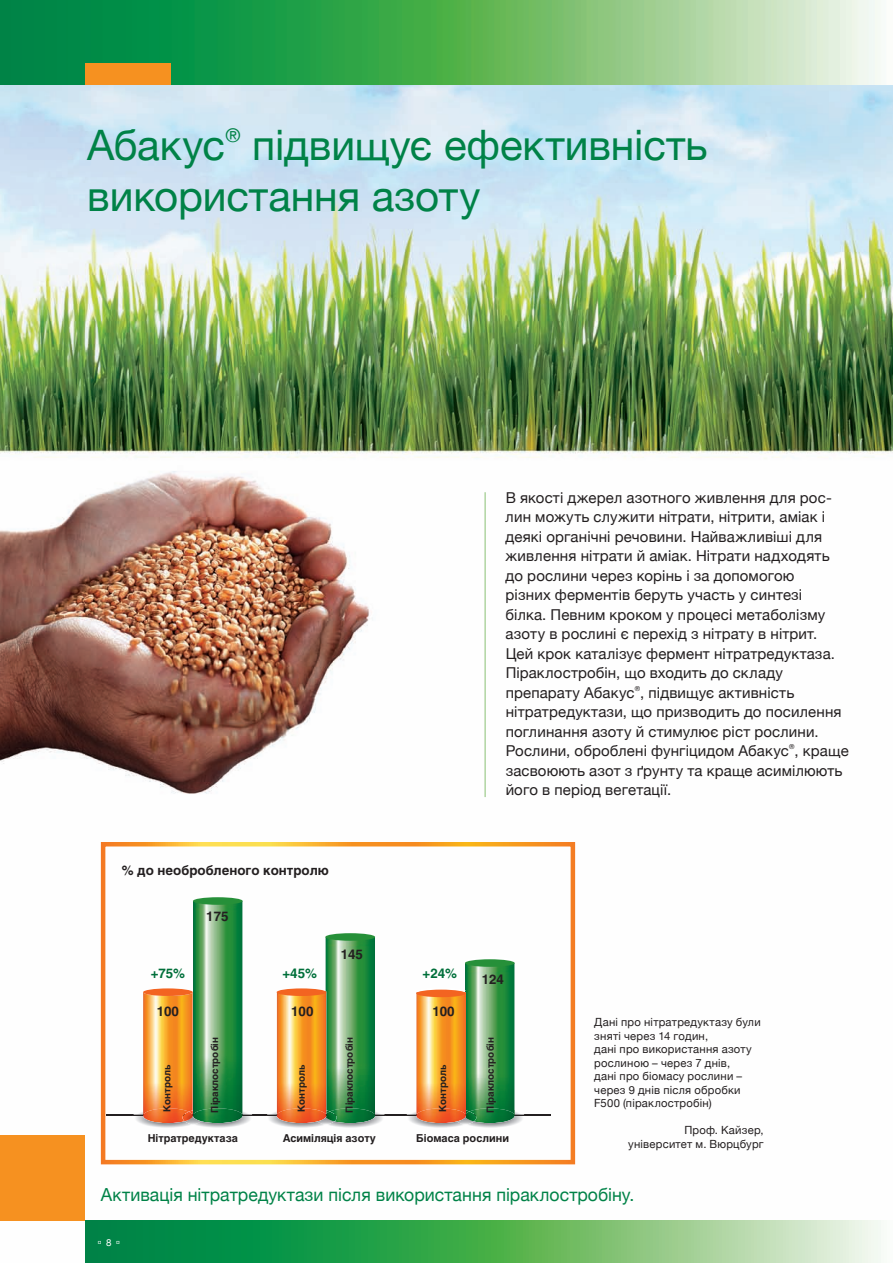
<style>
.page{position:relative;width:893px;height:1263px;background:#fff}
.page>*{position:absolute;margin:0;border:0;box-sizing:border-box;transform-origin:0 0}
.t1{font:42px/51px "Helvetica Neue";letter-spacing:-.005em;color:#008247}
.t2{font:18px "Helvetica Neue";color:#008247}
.t3{font:15px/19.5px "Helvetica Neue";letter-spacing:.01em;color:#231f20}
.t4{font:700 13.2px "Helios";color:#231f20}
.t5{font:700 13.2px "Helios";color:#006f3a}
.t6{font:11.25px/13.5px "Helvetica Neue";letter-spacing:.02em;color:#231f20}
.t7{font:700 10.8px "Helios";color:#231f20}
.t8{font:700 9.75px "Helios";color:#231f20}
.t9{font:9.75px "Helvetica Neue";color:#fff}
.t10{font:6.75px "Helvetica Neue";color:#231f20}
</style>
<div class="page">
<img style="left:0;top:85px;width:893px;height:1136px">
<hr style="left:484px;top:492px;width:2px;height:305px;background:#b0d5a2">
<hr style="left:106px;top:1115px;width:445px;height:1px;background:#231f20">
<img style="left:132px;top:1110px;width:122px;height:18px">
<img style="left:265px;top:1110px;width:121px;height:18px">
<img style="left:143px;top:1121px;width:42px;height:2px">
<div style="left:143px;top:988px;width:50px;height:8px;background:#f36421;border-radius:50%"></div>
<img style="left:325px;top:938px;width:50px;height:52px">
<img style="left:334px;top:1122px;width:41px;height:1px">
<div style="left:325px;top:933px;width:50px;height:8px;background:#269039;border-radius:50%"></div>
<img style="left:185px;top:1121px;width:16px;height:4px">
<svg style="left:132px;top:992px;width:121px;height:129px"></svg>
<img style="left:193px;top:902px;width:50px;height:206px">
<img style="left:193px;top:1108px;width:50px;height:15px">
<div style="left:193px;top:897px;width:50px;height:8px;background:#269039;border-radius:50%"></div>
<img style="left:317px;top:1122px;width:17px;height:3px">
<svg style="left:266px;top:990px;width:120px;height:132px"></svg>
<img style="left:277px;top:1108px;width:49px;height:15px">
<div style="left:277px;top:988px;width:49px;height:8px;background:#f36421;border-radius:50%"></div>
<img style="left:405px;top:1110px;width:121px;height:18px">
<svg style="left:515px;top:1115px;width:10px;height:6px"></svg>
<img style="left:465px;top:964px;width:50px;height:144px">
<img style="left:474px;top:1108px;width:41px;height:15px">
<div style="left:465px;top:959px;width:50px;height:8px;background:#269039;border-radius:50%"></div>
<img style="left:457px;top:1122px;width:17px;height:3px">
<svg style="left:405px;top:992px;width:71px;height:130px"></svg>
<img style="left:416px;top:987px;width:50px;height:121px">
<img style="left:465px;top:990px;width:1px;height:118px">
<img style="left:416px;top:1108px;width:50px;height:15px">
<div style="left:416px;top:989px;width:50px;height:8px;background:#f36421;border-radius:50%"></div>
<img style="left:0;top:0;width:880px;height:85px">
<svg style="left:85px;top:1220px;width:807px;height:43px;background:#5bb46f"></svg>
<div style="left:0;top:1135px;width:85px;height:85px;background:#f69120"></div>
<hr style="left:892px;top:1220px;width:1px;height:43px;background:#fbfdfb">
<div style="left:85px;top:64px;width:85px;height:21px;background:#f69120"></div>
<h1 class="t1" style="left:87px;top:119px;width:622px">Абакус<sup>®</sup> підвищує ефективність використання азоту</h1>
<p class="t3" style="left:506px;top:487px;width:331px">В якості джерел азотного живлення для рос&shy;лин можуть служити нітрати, нітрити, аміак і деякі органічні речовини. Найважливіші для живлення нітрати й аміак. Нітрати надходять до рослини через корінь і за допомогою різних ферментів беруть участь у синтезі білка. Певним кроком у процесі метаболізму азоту в рослині є перехід з нітрату в нітрит.<br>Цей крок каталізує фермент нітратредуктаза.<br>Піраклостробін, що входить до складу препарату Абакус , підвищує активність</p>
<p class="t10" style="left:635px;top:684px;width:7px">®</p>
<p class="t3" style="left:506px;top:702px;width:345px">нітратредуктази, що призводить до посилення поглинання азоту й стимулює ріст рослини.<br>Рослини, оброблені фунгіцидом Абакус , краще</p>
<p class="t10" style="left:789px;top:743px;width:7px">®</p>
<p class="t3" style="left:506px;top:760px;width:338px">засвоюють азот з ґрунту та краще асимілюють його в період вегетації.</p>
<p class="t4" style="left:122px;top:862px;width:209px">% до необробленого контролю</p>
<p class="t4" style="left:206px;top:909px;width:24px">175</p>
<p class="t4" style="left:341px;top:947px;width:24px">145</p>
<p class="t5" style="left:151px;top:966px;width:36px">+75%</p>
<p class="t5" style="left:282px;top:966px;width:36px">+45%</p>
<p class="t5" style="left:423px;top:966px;width:36px">+24%</p>
<p class="t4" style="left:482px;top:971px;width:24px">124</p>
<p class="t4" style="left:157px;top:1004px;width:24px">100</p>
<p class="t8" style="left:161px;top:1112px;width:49px;rotate:-90deg">Контроль</p>
<p class="t8" style="left:209px;top:1112px;width:77px;rotate:-90deg">Піраклостробін</p>
<p class="t7" style="left:148px;top:1132px;width:92px">Нітратредуктаза</p>
<p class="t4" style="left:291px;top:1004px;width:24px">100</p>
<p class="t8" style="left:296px;top:1112px;width:49px;rotate:-90deg">Контроль</p>
<p class="t8" style="left:344px;top:1112px;width:77px;rotate:-90deg">Піраклостробін</p>
<p class="t4" style="left:432px;top:1004px;width:24px">100</p>
<p class="t8" style="left:437px;top:1112px;width:49px;rotate:-90deg">Контроль</p>
<p class="t8" style="left:485px;top:1112px;width:77px;rotate:-90deg">Піраклостробін</p>
<p class="t7" style="left:283px;top:1132px;width:95px">Асиміляція азоту</p>
<p class="t7" style="left:416px;top:1132px;width:94px">Біомаса рослини</p>
<p class="t6" style="left:594px;top:1015px;width:168px">Дані про нітратредуктазу були зняті через 14 годин,<br>дані про використання азоту рослиною – через 7 днів,<br>дані про біомасу рослини – через 9 днів після обробки<br>F500 (піраклостробін)</p>
<p class="t6" style="left:628px;top:1123px;width:137px;text-align:right">Проф. Кайзер, університет м. Вюрцбург</p>
<p class="t2" style="left:101px;top:1183px;width:535px">Активація нітратредуктази після використання піраклостробіну.</p>
<p class="t9" style="left:106px;top:1237px;width:7px">8</p>
</div>
